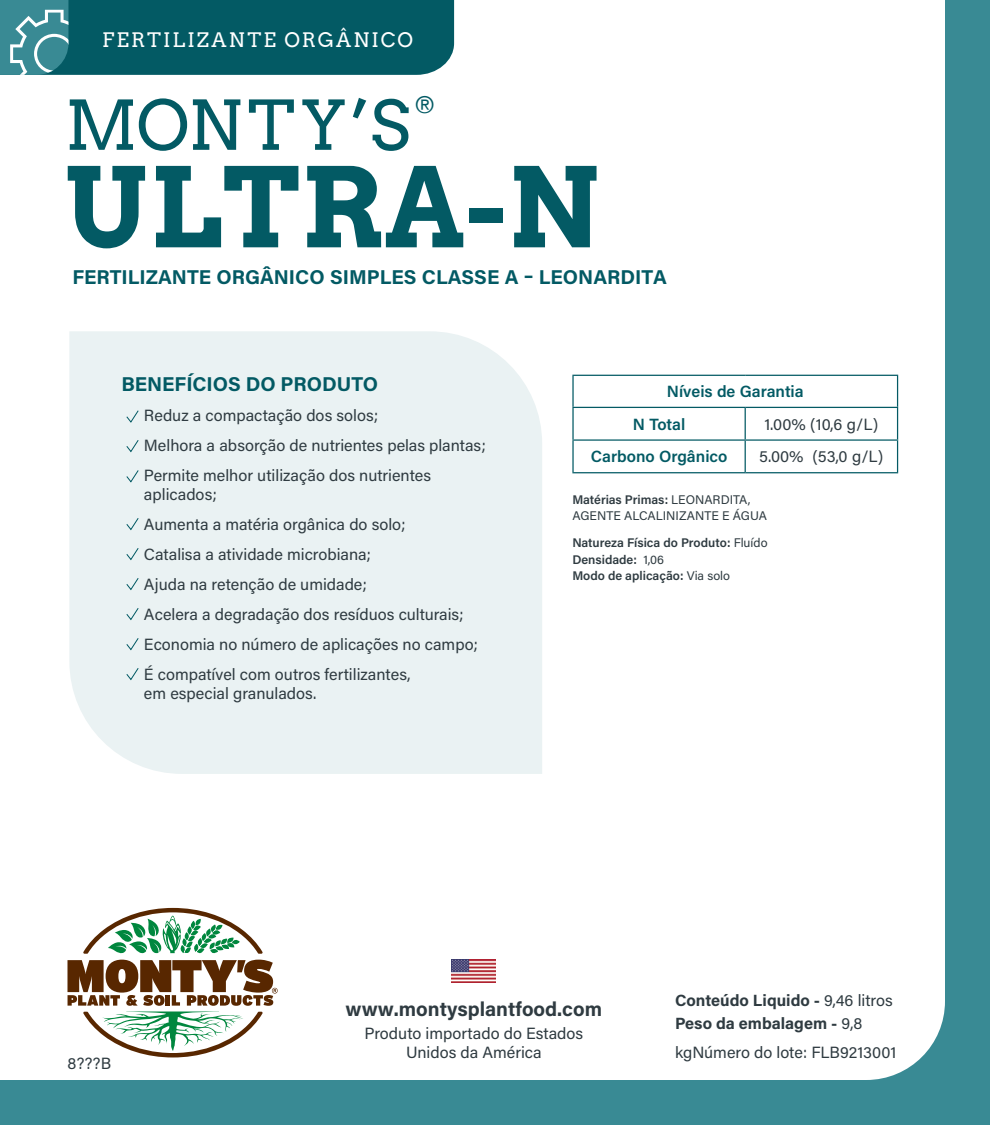
<style>
.page{position:relative;width:990px;height:1125px;background:#398a94}
.page>*{position:absolute;margin:0;border:0;box-sizing:border-box;transform-origin:0 0}
.t1{font:700 110px "Arvo";letter-spacing:.01em;color:#035a64}
.t2{font:68px "Arvo";letter-spacing:.03em;color:#035a64}
.t3{font:23.25px "Helvetica Neue";color:#035a64}
.t4{font:700 20px "Acumin Pro";color:#035a64}
.t5{font:700 20px "Acumin Pro";color:#2f3b41}
.t6{font:20px "Arvo";letter-spacing:.105em;color:#fff}
.t7{font:16.25px/18.8px "Acumin Pro";color:#2f3b41}
.t8{font:600 16.25px "Acumin Pro";color:#035a64}
.t9{font:700 16.25px "Acumin Pro";color:#2f3b41}
.t10{font:600 12.5px "Acumin Pro";color:#2f3b41}
.t11{font:12.5px/16.2px "Acumin Pro";color:#2f3b41}
.s1{font-weight:600}
.s2{font-weight:400}
.s3{font-weight:700}
</style>
<div class="page">
<div style="left:0;top:0;width:945px;height:1080px;background:#fff"></div>
<svg style="left:68px;top:908px;width:210px;height:98px;background:#afa996"></svg>
<svg style="left:83px;top:1012px;width:180px;height:45px;background:#c9d6c7"></svg>
<svg style="left:0;top:0;width:454px;height:75px;background:#10646e"></svg>
<hr style="left:572px;top:375px;width:173px;height:1px;background:#035a64">
<hr style="left:572px;top:376px;width:2px;height:31px;background:#035a64">
<hr style="left:745px;top:375px;width:153px;height:1px;background:#035a64">
<hr style="left:897px;top:376px;width:1px;height:31px;background:#035a64">
<hr style="left:572px;top:407px;width:173px;height:1px;background:#035a64">
<hr style="left:572px;top:408px;width:2px;height:31px;background:#035a64">
<hr style="left:745px;top:407px;width:153px;height:1px;background:#035a64">
<hr style="left:745px;top:408px;width:1px;height:31px;background:#035a64">
<hr style="left:897px;top:408px;width:1px;height:31px;background:#035a64">
<hr style="left:572px;top:439px;width:173px;height:2px;background:#035a64">
<hr style="left:572px;top:441px;width:2px;height:31px;background:#035a64">
<hr style="left:745px;top:439px;width:153px;height:2px;background:#035a64">
<hr style="left:745px;top:441px;width:1px;height:31px;background:#035a64">
<hr style="left:897px;top:441px;width:1px;height:31px;background:#035a64">
<hr style="left:572px;top:472px;width:173px;height:1px;background:#035a64">
<hr style="left:745px;top:472px;width:153px;height:1px;background:#035a64">
<img style="left:452px;top:959px;width:44px;height:24px">
<div style="left:69px;top:331px;width:473px;height:443px;background:#eaf2f3"></div>
<svg style="left:125px;top:469px;width:15px;height:14px"></svg>
<svg style="left:125px;top:517px;width:15px;height:14px"></svg>
<svg style="left:125px;top:547px;width:15px;height:14px"></svg>
<svg style="left:125px;top:607px;width:15px;height:14px"></svg>
<svg style="left:125px;top:577px;width:15px;height:14px"></svg>
<svg style="left:125px;top:667px;width:15px;height:14px"></svg>
<svg style="left:125px;top:637px;width:15px;height:14px"></svg>
<svg style="left:125px;top:439px;width:15px;height:14px"></svg>
<svg style="left:125px;top:409px;width:15px;height:15px"></svg>
<p class="t6" style="left:102px;top:28px;width:313px">FERTILIZANTE ORGÂNICO</p>
<p class="t2" style="left:65px;top:84px;width:347px">MONTY’S</p>
<p class="t3" style="left:416px;top:88px;width:20px">®</p>
<p class="t1" style="left:65px;top:139px;width:536px">ULTRA-N</p>
<p class="t4" style="left:72px;top:263px;width:596px">FERTILIZANTE ORGÂNICO SIMPLES CLASSE A – LEONARDITA</p>
<p class="t4" style="left:121px;top:370px;width:258px">BENEFÍCIOS DO PRODUTO</p>
<p class="t7" style="left:144px;top:405px;width:236px">Reduz a compactação dos solos;</p>
<p class="t7" style="left:144px;top:435px;width:343px">Melhora a absorção de nutrientes pelas plantas;</p>
<p class="t7" style="left:144px;top:465px;width:289px">Permite melhor utilização dos nutrientes aplicados;</p>
<p class="t7" style="left:144px;top:514px;width:263px">Aumenta a matéria orgânica do solo;</p>
<p class="t7" style="left:144px;top:544px;width:229px">Catalisa a atividade microbiana;</p>
<p class="t7" style="left:144px;top:574px;width:224px">Ajuda na retenção de umidade;</p>
<p class="t7" style="left:144px;top:604px;width:321px">Acelera a degradação dos resíduos culturais;</p>
<p class="t7" style="left:144px;top:634px;width:336px">Economia no número de aplicações no campo;</p>
<p class="t7" style="left:144px;top:664px;width:268px">É compatível com outros fertilizantes, em especial granulados.</p>
<p class="t8" style="left:667px;top:380px;width:138px">Níveis de Garantia</p>
<p class="t8" style="left:633px;top:413px;width:54px">N Total</p>
<p class="t7" style="left:765px;top:414px;width:115px">1.00% (10,6 g/L)</p>
<p class="t8" style="left:591px;top:445px;width:138px">Carbono Orgânico</p>
<p class="t7" style="left:759px;top:447px;width:126px">5.00% (53,0 g/L)</p>
<p class="t11" style="left:572px;top:491px;width:196px"><span class="s1">Matérias Primas:</span> LEONARDITA,<br>AGENTE ALCALINIZANTE E ÁGUA</p>
<p class="t10" style="left:572px;top:534px;width:197px">Natureza Física do Produto: <span class="s2">Fluído</span></p>
<p class="t10" style="left:572px;top:551px;width:93px">Densidade: <span class="s2">1,06</span></p>
<p class="t10" style="left:572px;top:567px;width:159px">Modo de aplicação: <span class="s2">Via solo</span></p>
<p class="t7" style="left:68px;top:1054px;width:45px">8???B</p>
<p class="t5" style="left:346px;top:995px;width:258px">www.montysplantfood.com</p>
<p class="t7" style="left:364px;top:1023px;width:220px;text-align:center">Produto importado do Estados<br>Unidos da América</p>
<p class="t9" style="left:675px;top:989px;width:219px">Conteúdo Liquido - <span class="s2">9,46 litros</span></p>
<p class="t7" style="left:675px;top:1008px;width:223px;line-height:28.8px"><span class="s3">Peso da embalagem -</span> 9,8 kgNúmero do lote: FLB9213001</p>
</div>
